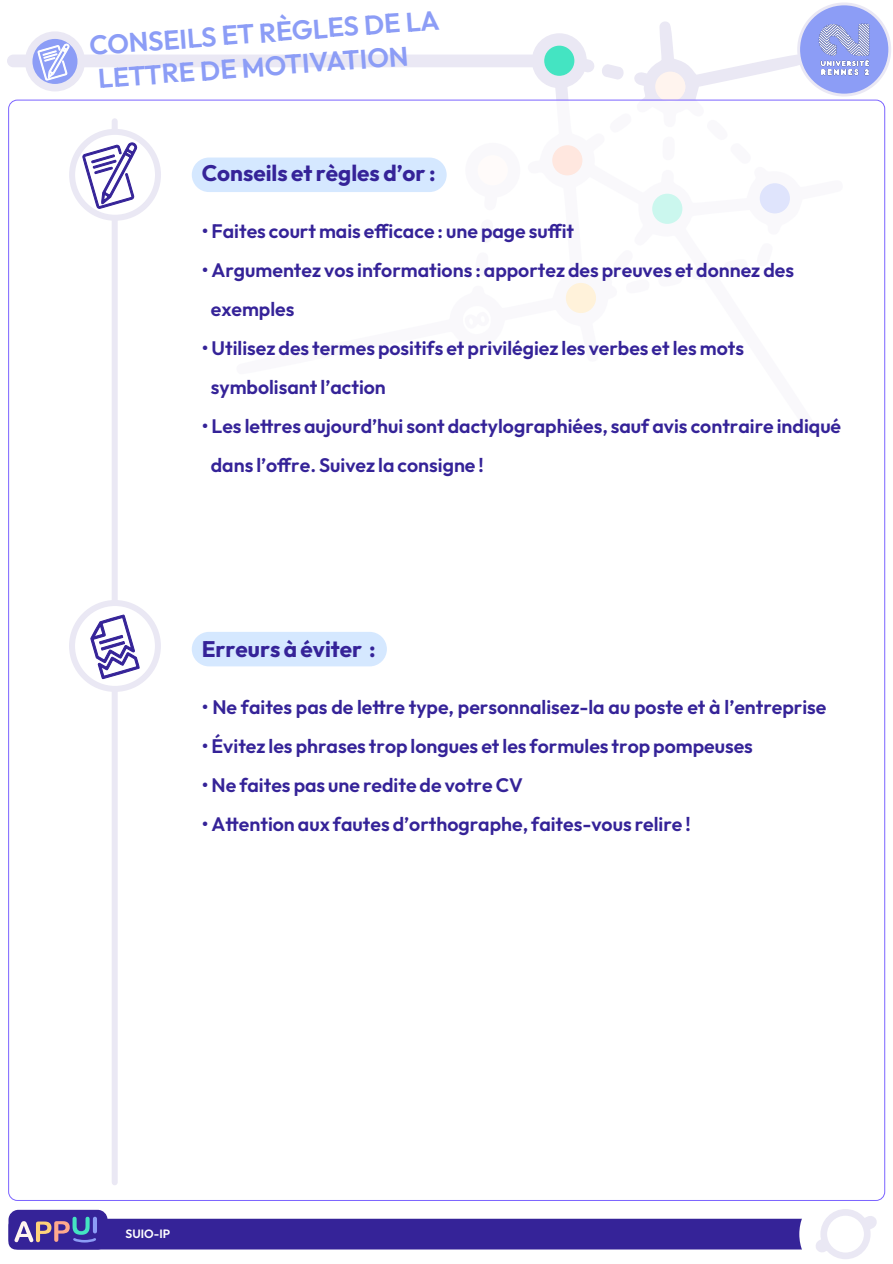
<style>
.page{position:relative;width:893px;height:1264px;background:#fff}
.page>*{position:absolute;margin:0;border:0;box-sizing:border-box;transform-origin:0 0}
.t1{font:600 27px "Outfit";color:#8c9df6}
.t2{font:700 22.5px "Outfit";color:#352398}
.t3{font:600 19.5px/39px "Outfit";color:#352398}
.t4{font:600 12px "Outfit";color:#fff}
</style>
<div class="page">
<svg style="left:236px;top:21px;width:607px;height:79px"></svg>
<div style="left:7px;top:55px;width:551px;height:12px;background:#eae8f4;border-radius:6px"></div>
<svg style="left:584px;top:53px;width:11px;height:20px"></svg>
<svg style="left:633px;top:72px;width:23px;height:15px"></svg>
<svg style="left:601px;top:64px;width:23px;height:16px"></svg>
<div style="left:655px;top:72px;width:30px;height:30px;background:#fff4ee;border-radius:50%"></div>
<div style="left:532px;top:33px;width:55px;height:55px;background:#eae8f4;border-radius:50%"></div>
<div style="left:544px;top:46px;width:30px;height:30px;background:#44e4c2;border-radius:50%"></div>
<svg style="left:797px;top:2px;width:94px;height:94px;background:#a5b1f5"></svg>
<img style="left:813px;top:19px;width:62px;height:61px">
<div style="left:9px;top:1218px;width:875px;height:31px;background:#352398;border-radius:7px"></div>
<svg style="left:799px;top:1186px;width:87px;height:73px"></svg>
<div style="left:820px;top:1208px;width:50px;height:50px;background:#eae8f4;border-radius:50%"></div>
<div style="left:827px;top:1215px;width:37px;height:37px;background:#fff;border-radius:50%"></div>
<div style="left:9px;top:1209px;width:99px;height:40px;background:#352398;border-radius:10px"></div>
<svg style="left:15px;top:1216px;width:82px;height:26px"></svg>
<div style="left:8px;top:100px;width:877px;height:1100px;background:#fff;border:1px solid #7b63ff;border-radius:9px"></div>
<div style="left:25px;top:31px;width:60px;height:60px;background:#eae8f4;border-radius:50%"></div>
<svg style="left:32px;top:38px;width:46px;height:46px"></svg>
<div style="left:192px;top:631px;width:195px;height:35px;background:#d5e8ff;border-radius:17px"></div>
<div style="left:192px;top:157px;width:255px;height:35px;background:#d5e8ff;border-radius:17px"></div>
<div style="left:112px;top:121px;width:6px;height:1061px;background:#eae8f4"></div>
<svg style="left:69px;top:129px;width:92px;height:92px"></svg>
<svg style="left:69px;top:600px;width:92px;height:91px"></svg>
<svg style="left:90px;top:614px;width:51px;height:65px"></svg>
<svg style="left:81px;top:142px;width:57px;height:79px"></svg>
<h1 class="t1" style="left:88px;top:28px;width:352px;rotate:-4deg">CONSEILS ET RÈGLES DE LA</h1>
<h1 class="t1" style="left:97px;top:61px;width:313px;rotate:-4deg">LETTRE DE MOTIVATION</h1>
<p class="t2" style="left:202px;top:158px;width:235px">Conseils et règles d’or :</p>
<p class="t3" style="left:202px;top:211px;width:374px">• Faites court mais efficace : une page suffit</p>
<p class="t3" style="left:211px;top:250px;width:585px;text-indent:-9px">• Argumentez vos informations : apportez des preuves et donnez des exemples</p>
<p class="t3" style="left:211px;top:328px;width:535px;text-indent:-9px">• Utilisez des termes positifs et privilégiez les verbes et les mots symbolisant l’action</p>
<p class="t3" style="left:211px;top:406px;width:632px;text-indent:-9px">• Les lettres aujourd’hui sont dactylographiées, sauf avis contraire indiqué dans l’offre. Suivez la consigne !</p>
<p class="t2" style="left:202px;top:634px;width:175px">Erreurs à éviter :</p>
<p class="t3" style="left:202px;top:687px;width:626px">• Ne faites pas de lettre type, personnalisez-la au poste et à l’entreprise</p>
<p class="t3" style="left:202px;top:726px;width:553px">• Évitez les phrases trop longues et les formules trop pompeuses</p>
<p class="t3" style="left:202px;top:765px;width:322px">• Ne faites pas une redite de votre CV</p>
<p class="t3" style="left:202px;top:804px;width:490px">• Attention aux fautes d’orthographe, faites-vous relire !</p>
<p class="t4" style="left:125px;top:1226px;width:46px">SUIO-IP</p>
</div>
